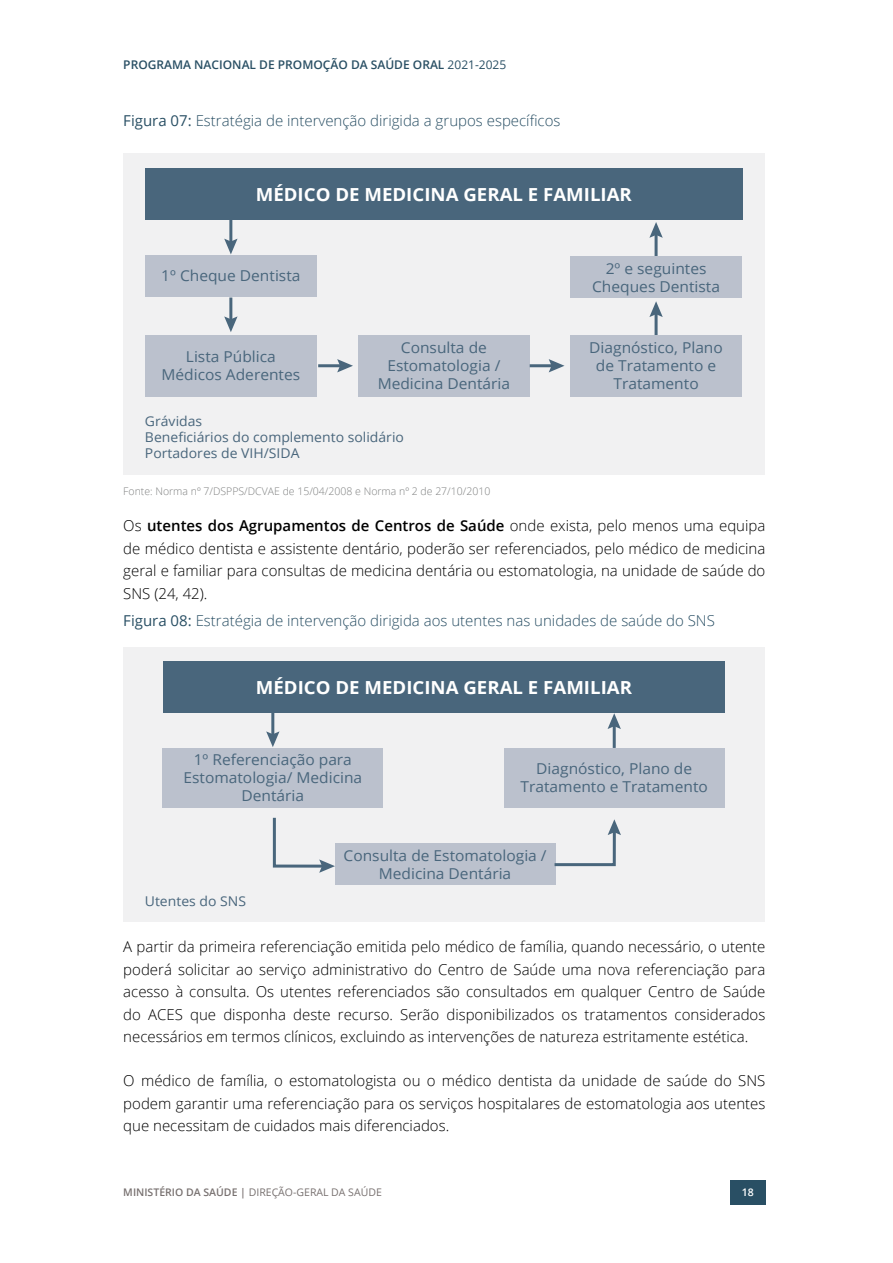
<style>
.page{position:relative;width:893px;height:1263px;background:#fff}
.page>*{position:absolute;margin:0;border:0;box-sizing:border-box;transform-origin:0 0}
.t1{font:700 18px "Open Sans";color:#fff;scale:1.04 1}
.t2{font:300 15px/22.5px "Open Sans";color:#000;text-align:justify}
.t3{font:15px/18px "Open Sans";color:#49667c;text-align:center;scale:1.04 1}
.t4{font:300 15px "Open Sans";color:#294f64}
.t5{font:13.5px/16.2px "Open Sans";color:#49667c;scale:1.04 1}
.t6{font:600 12px "Open Sans";color:#294f64}
.t7{font:300 10.5px "Open Sans";color:#7f8080}
.t8{font:10.5px "Open Sans";color:#787170}
.t9{font:600 10.5px "Open Sans";color:#fff}
.s1{font-weight:400}
.s2{font-weight:600}
</style>
<div class="page">
<div style="left:730px;top:1180px;width:35px;height:24px;background:#294f64"></div>
<div style="left:123px;top:154px;width:641px;height:321px;background:#f1f1f2"></div>
<div style="left:145px;top:168px;width:598px;height:51px;background:#49667c"></div>
<div style="left:145px;top:335px;width:172px;height:62px;background:#bbc1cd"></div>
<hr style="left:229px;top:220px;width:3px;height:24px;background:#49667c">
<svg style="left:224px;top:239px;width:14px;height:15px"></svg>
<div style="left:145px;top:255px;width:172px;height:41px;background:#bbc1cd"></div>
<hr style="left:229px;top:297px;width:3px;height:24px;background:#49667c">
<svg style="left:224px;top:316px;width:14px;height:16px"></svg>
<hr style="left:655px;top:312px;width:3px;height:24px;background:#49667c">
<svg style="left:649px;top:301px;width:14px;height:16px"></svg>
<hr style="left:655px;top:233px;width:3px;height:24px;background:#49667c">
<svg style="left:649px;top:222px;width:14px;height:16px"></svg>
<div style="left:570px;top:335px;width:172px;height:62px;background:#bbc1cd"></div>
<div style="left:570px;top:257px;width:172px;height:41px;background:#bbc1cd"></div>
<div style="left:358px;top:335px;width:172px;height:62px;background:#bbc1cd"></div>
<hr style="left:530px;top:364px;width:24px;height:3px;background:#49667c">
<svg style="left:549px;top:359px;width:15px;height:13px"></svg>
<hr style="left:318px;top:364px;width:24px;height:3px;background:#49667c">
<svg style="left:337px;top:359px;width:16px;height:13px"></svg>
<div style="left:124px;top:647px;width:641px;height:275px;background:#f1f1f2"></div>
<div style="left:163px;top:661px;width:562px;height:51px;background:#49667c"></div>
<div style="left:504px;top:748px;width:220px;height:60px;background:#bbc1cd"></div>
<hr style="left:271px;top:712px;width:3px;height:24px;background:#49667c">
<svg style="left:266px;top:731px;width:13px;height:16px"></svg>
<div style="left:163px;top:748px;width:220px;height:60px;background:#bbc1cd"></div>
<hr style="left:613px;top:724px;width:3px;height:24px;background:#49667c">
<svg style="left:608px;top:713px;width:13px;height:16px"></svg>
<div style="left:335px;top:844px;width:220px;height:41px;background:#bbc1cd"></div>
<svg style="left:272px;top:817px;width:63px;height:56px"></svg>
<svg style="left:552px;top:819px;width:69px;height:49px"></svg>
<p class="t6" style="left:123px;top:57px;width:385px">PROGRAMA NACIONAL DE PROMOÇÃO DA SAÚDE ORAL <span class="s1">2021-2025</span></p>
<p class="t4" style="left:123px;top:111px;width:439px"><span class="s1">Figura 07:</span> Estratégia de intervenção dirigida a grupos específicos</p>
<p class="t1" style="left:256px;top:182px;width:363px">MÉDICO DE MEDICINA GERAL E FAMILIAR</p>
<p class="t3" style="left:161px;top:267px;width:135px">1º Cheque Dentista</p>
<p class="t3" style="left:162px;top:348px;width:135px">Lista Pública<br>Médicos Aderentes</p>
<p class="t3" style="left:378px;top:339px;width:129px">Consulta de<br>Estomatologia /<br>Medicina Dentária</p>
<p class="t5" style="left:145px;top:412px;width:251px">Grávidas<br>Beneficiários do complemento solidário<br>Portadores de VIH/SIDA</p>
<p class="t3" style="left:592px;top:259px;width:124px">2º e seguintes<br>Cheques Dentista</p>
<p class="t3" style="left:589px;top:339px;width:130px">Diagnóstico, Plano de Tratamento e<br>Tratamento</p>
<p class="t7" style="left:123px;top:484px;width:369px">Fonte: Norma nº 7/DSPPS/DCVAE de 15/04/2008 e Norma nº 2 de 27/10/2010</p>
<p class="t2" style="left:123px;top:514px;width:644px">Os <span class="s2">utentes dos Agrupamentos de Centros de Saúde</span> onde exista, pelo menos uma equipa de médico dentista e assistente dentário, poderão ser referenciados, pelo médico de medicina geral e familiar para consultas de medicina dentária ou estomatologia, na unidade de saúde do SNS (24, 42).</p>
<p class="t4" style="left:123px;top:611px;width:593px"><span class="s1">Figura 08:</span> Estratégia de intervenção dirigida aos utentes nas unidades de saúde do SNS</p>
<p class="t1" style="left:256px;top:675px;width:363px">MÉDICO DE MEDICINA GERAL E FAMILIAR</p>
<p class="t3" style="left:183px;top:751px;width:173px">1º Referenciação para<br>Estomatologia/ Medicina<br>Dentária</p>
<p class="t3" style="left:520px;top:760px;width:182px">Diagnóstico, Plano de<br>Tratamento e Tratamento</p>
<p class="t5" style="left:145px;top:892px;width:99px">Utentes do SNS</p>
<p class="t3" style="left:344px;top:846px;width:197px">Consulta de Estomatologia /<br>Medicina Dentária</p>
<p class="t2" style="left:123px;top:935px;width:644px">A partir da primeira referenciação emitida pelo médico de família, quando necessário, o utente poderá solicitar ao serviço administrativo do Centro de Saúde uma nova referenciação para acesso à consulta. Os utentes referenciados são consultados em qualquer Centro de Saúde do ACES que disponha deste recurso. Serão disponibilizados os tratamentos considerados necessários em termos clínicos, excluindo as intervenções de natureza estritamente estética.</p>
<p class="t2" style="left:123px;top:1069px;width:644px">O médico de família, o estomatologista ou o médico dentista da unidade de saúde do SNS podem garantir uma referenciação para os serviços hospitalares de estomatologia aos utentes que necessitam de cuidados mais diferenciados.</p>
<p class="t8" style="left:123px;top:1185px;width:260px"><span class="s2">MINISTÉRIO DA SAÚDE |</span> DIREÇÃO-GERAL DA SAÚDE</p>
<p class="t9" style="left:742px;top:1185px;width:13px">18</p>
</div>
